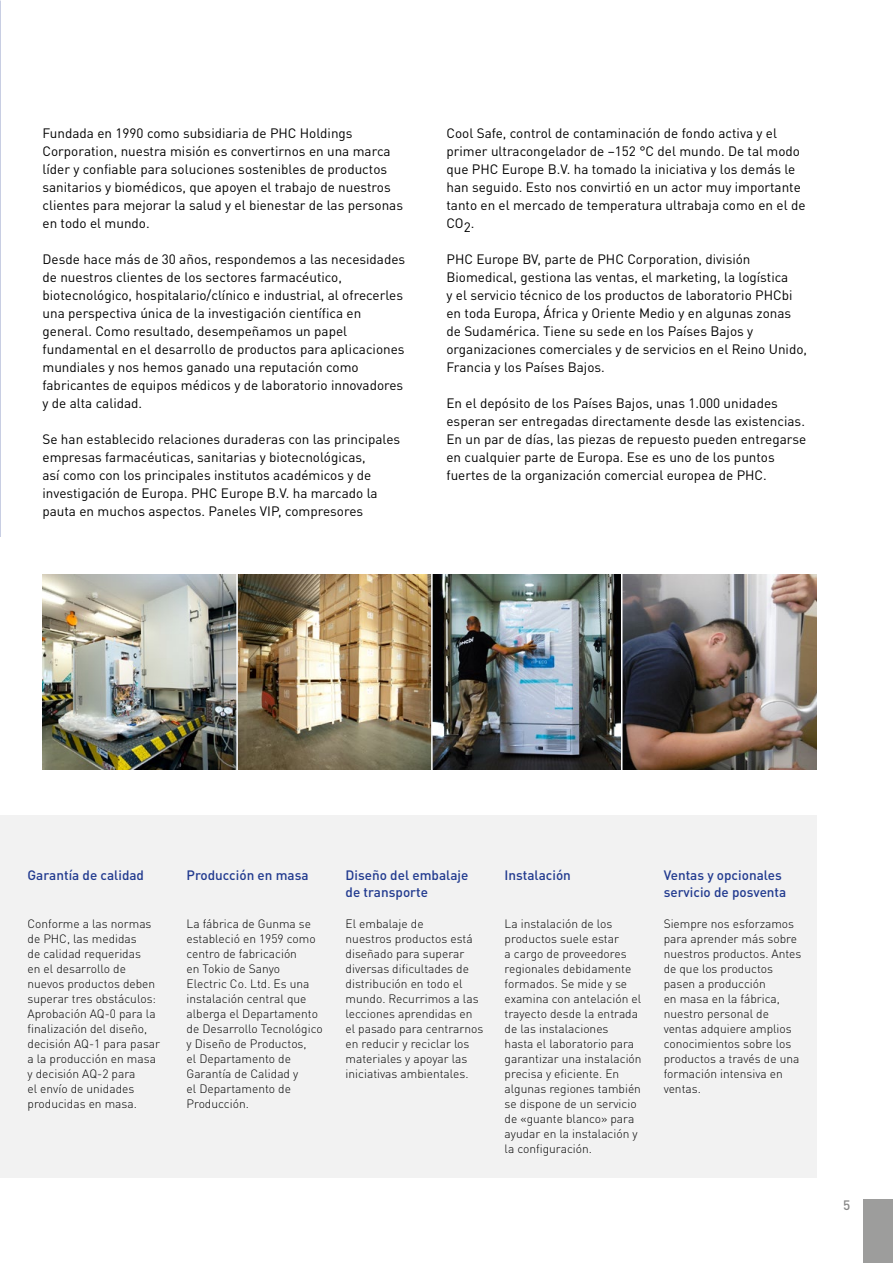
<style>
.page{position:relative;width:893px;height:1263px;background:#fff}
.page>*{position:absolute;margin:0;border:0;box-sizing:border-box;transform-origin:0 0}
.t1{font:13.5px/18px "DIN Pro";color:#000}
.t2{font:500 13.5px/16.5px "DIN Pro";color:#213a8f}
.t3{font:500 13.5px "DIN Pro";color:#878787}
.t4{font:300 12px/15px "DIN Pro";color:#000}
</style>
<div class="page">
<div style="left:0;top:815px;width:816px;height:363px;background:#f2f2f2"></div>
<img style="left:43px;top:574px;width:578px;height:195px">
<img style="left:622px;top:574px;width:194px;height:195px">
<hr style="left:236px;top:571px;width:2px;height:203px;background:#fff">
<hr style="left:431px;top:571px;width:2px;height:203px;background:#fff">
<div style="left:863px;top:1199px;width:30px;height:64px;background:#9d9d9c"></div>
<p class="t1" style="left:43px;top:123px;width:362px">Fundada en 1990 como subsidiaria de PHC Holdings Corporation, nuestra misión es convertirnos en una marca líder y confiable para soluciones sostenibles de productos sanitarios y biomédicos, que apoyen el trabajo de nuestros clientes para mejorar la salud y el bienestar de las personas en todo el mundo.</p>
<p class="t1" style="left:43px;top:249px;width:364px">Desde hace más de 30 años, respondemos a las necesidades de nuestros clientes de los sectores farmacéutico, biotecnológico, hospitalario/clínico e industrial, al ofrecerles una perspectiva única de la investigación científica en general. Como resultado, desempeñamos un papel fundamental en el desarrollo de productos para aplicaciones mundiales y nos hemos ganado una reputación como fabricantes de equipos médicos y de laboratorio innovadores y de alta calidad.</p>
<p class="t1" style="left:43px;top:429px;width:359px">Se han establecido relaciones duraderas con las principales empresas farmacéuticas, sanitarias y biotecnológicas,<br>así como con los principales institutos académicos y de investigación de Europa. PHC Europe B.V. ha marcado la pauta en muchos aspectos. Paneles VIP, compresores</p>
<p class="t1" style="left:446px;top:123px;width:361px">Cool Safe, control de contaminación de fondo activa y el primer ultracongelador de –152 °C del mundo. De tal modo que PHC Europe B.V. ha tomado la iniciativa y los demás le han seguido. Esto nos convirtió en un actor muy importante tanto en el mercado de temperatura ultrabaja como en el de CO2.</p>
<p class="t1" style="left:446px;top:249px;width:362px">PHC Europe BV, parte de PHC Corporation, división Biomedical, gestiona las ventas, el marketing, la logística<br>y el servicio técnico de los productos de laboratorio PHCbi en toda Europa, África y Oriente Medio y en algunas zonas de Sudamérica. Tiene su sede en los Países Bajos y organizaciones comerciales y de servicios en el Reino Unido, Francia y los Países Bajos.</p>
<p class="t1" style="left:446px;top:393px;width:361px">En el depósito de los Países Bajos, unas 1.000 unidades esperan ser entregadas directamente desde las existencias.<br>En un par de días, las piezas de repuesto pueden entregarse en cualquier parte de Europa. Ese es uno de los puntos fuertes de la organización comercial europea de PHC.</p>
<p class="t2" style="left:28px;top:866px;width:118px">Garantía de calidad</p>
<p class="t4" style="left:28px;top:915px;width:134px">Conforme a las normas de PHC, las medidas<br>de calidad requeridas<br>en el desarrollo de nuevos productos deben superar tres obstáculos:<br>Aprobación AQ-0 para la finalización del diseño, decisión AQ-1 para pasar a la producción en masa y decisión AQ-2 para<br>el envío de unidades producidas en masa.</p>
<p class="t2" style="left:187px;top:866px;width:124px">Producción en masa</p>
<p class="t4" style="left:187px;top:915px;width:138px">La fábrica de Gunma se estableció en 1959 como centro de fabricación<br>en Tokio de Sanyo<br>Electric Co. Ltd. Es una instalación central que alberga el Departamento de Desarrollo Tecnológico y Diseño de Productos,<br>el Departamento de<br>Garantía de Calidad y<br>el Departamento de<br>Producción.</p>
<p class="t2" style="left:346px;top:866px;width:124px">Diseño del embalaje de transporte</p>
<p class="t4" style="left:346px;top:915px;width:139px">El embalaje de<br>nuestros productos está diseñado para superar diversas dificultades de distribución en todo el mundo. Recurrimos a las lecciones aprendidas en el pasado para centrarnos en reducir y reciclar los materiales y apoyar las iniciativas ambientales.</p>
<p class="t2" style="left:505px;top:866px;width:68px">Instalación</p>
<p class="t4" style="left:505px;top:915px;width:139px">La instalación de los productos suele estar<br>a cargo de proveedores regionales debidamente formados. Se mide y se examina con antelación el trayecto desde la entrada de las instalaciones<br>hasta el laboratorio para garantizar una instalación precisa y eficiente. En algunas regiones también se dispone de un servicio de «guante blanco» para ayudar en la instalación y la configuración.</p>
<p class="t2" style="left:664px;top:866px;width:124px">Ventas y opcionales servicio de posventa</p>
<p class="t4" style="left:664px;top:915px;width:139px">Siempre nos esforzamos para aprender más sobre nuestros productos. Antes de que los productos pasen a producción<br>en masa en la fábrica, nuestro personal de ventas adquiere amplios conocimientos sobre los productos a través de una formación intensiva en ventas.</p>
<p class="t3" style="left:843px;top:1194px;width:9px">5</p>
</div>
